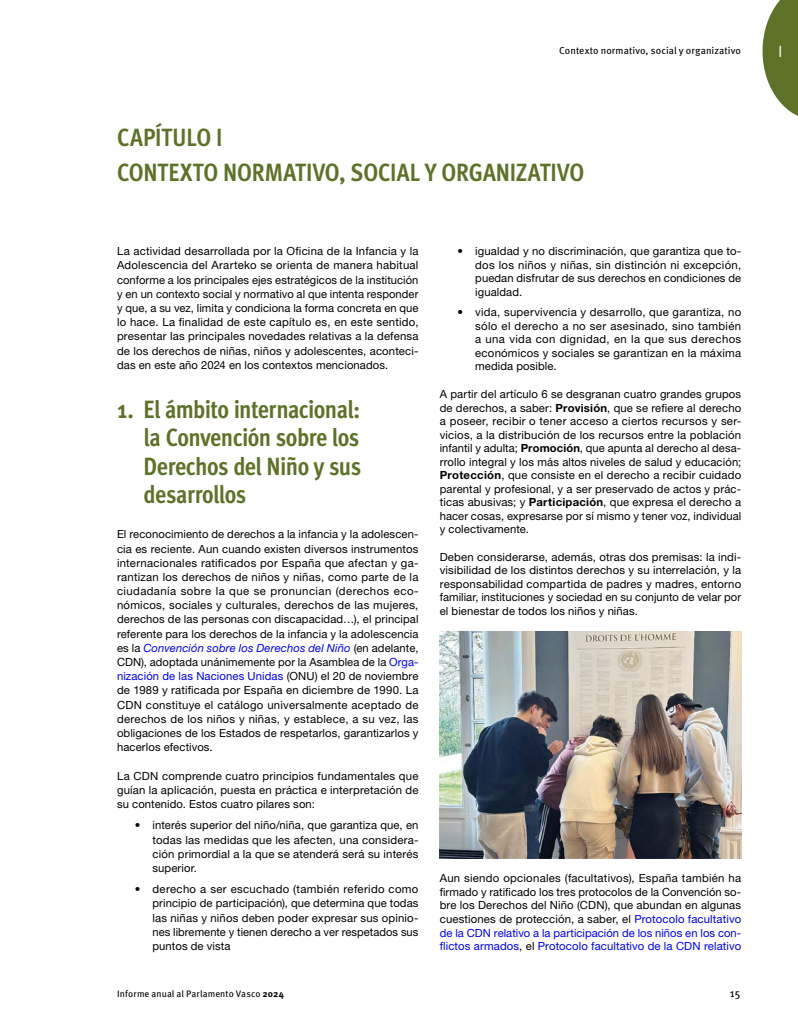
<style>
.page{position:relative;width:798px;height:1028px;background:#fff}
.page>*{position:absolute;margin:0;border:0;box-sizing:border-box;transform-origin:0 0}
.I_LAD___TAB{font:700 condensed 25px/28.2px "Meta Pro";letter-spacing:-.025em;color:#5d7227;text-align:justify}
.I_LAD{font:700 condensed 25px "Meta Pro";letter-spacing:-.005em;color:#5d7227}
.t1{font:condensed 16.25px "Meta Pro";color:#fff}
.TEXTO{font:11.25px/14.2px "Helvetica Neue LT Std";letter-spacing:.01em;color:#000;text-align:justify}
.t2{font:11.25px "Meta Pro";color:#000}
.t3{font:10px "Meta Pro";letter-spacing:.005em;color:#000}
.t4{font:9.38px "Meta Pro";letter-spacing:.01em;color:#000}
.s1{font-style:italic;color:#00f}
.s2{color:#00f}
.s3{font-weight:700}
</style>
<div class="page">
<svg style="left:762px;top:0;width:35px;height:116px"></svg>
<img style="left:439px;top:632px;width:302px;height:226px">
<p class="t3" style="left:559px;top:43px;width:183px">Contexto normativo, social y organizativo</p>
<h2 class="t1" style="left:778px;top:39px;width:5px">I</h2>
<p class="I_LAD" style="left:117px;top:119px;width:107px">CAPÍTULO I</p>
<p class="I_LAD" style="left:117px;top:153px;width:468px">CONTEXTO NORMATIVO, SOCIAL Y ORGANIZATIVO</p>
<p class="TEXTO" style="left:117px;top:244px;width:303px">La actividad desarrollada por la Oficina de la Infancia y la Adolescencia del Ararteko se orienta de manera habitual conforme a los principales ejes estratégicos de la institución y en un contexto social y normativo al que intenta responder y que, a su vez, limita y condiciona la forma concreta en que lo hace. La finalidad de este capítulo es, en este sentido, presentar las principales novedades relativas a la defensa de los derechos de niñas, niños y adolescentes, aconteci&shy;das en este año 2024 en los contextos mencionados.</p>
<p class="I_LAD___TAB" style="left:144px;top:394px;width:219px;text-indent:-27px">1. El ámbito internacional: la Convención sobre los Derechos del Niño y sus desarrollos</p>
<p class="TEXTO" style="left:117px;top:527px;width:303px">El reconocimiento de derechos a la infancia y la adolescen&shy;cia es reciente. Aun cuando existen diversos instrumentos internacionales ratificados por España que afectan y ga&shy;rantizan los derechos de niños y niñas, como parte de la ciudadanía sobre la que se pronuncian (derechos eco&shy;nómicos, sociales y culturales, derechos de las mujeres, derechos de las personas con discapacidad…), el principal referente para los derechos de la infancia y la adolescencia es la <span class="s1">Convención sobre los Derechos del Niño</span> (en adelante, CDN), adoptada unánimemente por la Asamblea de la <span class="s2">Orga&shy;nización de las Naciones Unidas</span> (ONU) el 20 de noviembre de 1989 y ratificada por España en diciembre de 1990. La CDN constituye el catálogo universalmente aceptado de derechos de los niños y niñas, y establece, a su vez, las obligaciones de los Estados de respetarlos, garantizarlos y hacerlos efectivos.</p>
<p class="TEXTO" style="left:117px;top:768px;width:303px">La CDN comprende cuatro principios fundamentales que guían la aplicación, puesta en práctica e interpretación de su contenido. Estos cuatro pilares son:</p>
<p class="TEXTO" style="left:152px;top:818px;width:267px;text-indent:-18px">• interés superior del niño/niña, que garantiza que, en todas las medidas que les afecten, una considera&shy;ción primordial a la que se atenderá será su interés superior.</p>
<p class="TEXTO" style="left:152px;top:882px;width:267px;text-indent:-18px">• derecho a ser escuchado (también referido como principio de participación), que determina que todas las niñas y niños deben poder expresar sus opinio&shy;nes libremente y tienen derecho a ver respetados sus puntos de vista</p>
<p class="TEXTO" style="left:475px;top:244px;width:267px;line-height:13.5px;text-indent:-18px">• igualdad y no discriminación, que garantiza que to&shy;dos los niños y niñas, sin distinción ni excepción, puedan disfrutar de sus derechos en condiciones de igualdad.</p>
<p class="TEXTO" style="left:475px;top:305px;width:267px;line-height:13.5px;text-indent:-18px">• vida, supervivencia y desarrollo, que garantiza, no sólo el derecho a no ser asesinado, sino también a una vida con dignidad, en la que sus derechos económicos y sociales se garantizan en la máxima medida posible.</p>
<p class="TEXTO" style="left:439px;top:387px;width:303px;line-height:13.5px">A partir del artículo 6 se desgranan cuatro grandes grupos de derechos, a saber: <span class="s3">Provisión</span>, que se refiere al derecho a poseer, recibir o tener acceso a ciertos recursos y ser&shy;vicios, a la distribución de los recursos entre la población infantil y adulta; <span class="s3">Promoción</span>, que apunta al derecho al desa&shy;rrollo integral y los más altos niveles de salud y educación; <span class="s3">Protección</span>, que consiste en el derecho a recibir cuidado parental y profesional, y a ser preservado de actos y prác&shy;ticas abusivas; y <span class="s3">Participación</span>, que expresa el derecho a hacer cosas, expresarse por sí mismo y tener voz, individual y colectivamente.</p>
<p class="TEXTO" style="left:439px;top:550px;width:303px;line-height:13.5px">Deben considerarse, además, otras dos premisas: la indi&shy;visibilidad de los distintos derechos y su interrelación, y la responsabilidad compartida de padres y madres, entorno familiar, instituciones y sociedad en su conjunto de velar por el bienestar de todos los niños y niñas.</p>
<p class="TEXTO" style="left:439px;top:871px;width:303px;line-height:13.5px">Aun siendo opcionales (facultativos), España también ha firmado y ratificado los tres protocolos de la Convención so&shy;bre los Derechos del Niño (CDN), que abundan en algunas cuestiones de protección, a saber, el <span class="s2">Protocolo facultativo de la CDN relativo a la participación de los niños en los con&shy;flictos armados</span>, el <span class="s2">Protocolo facultativo de la CDN relativo</span></p>
<p class="t4" style="left:117px;top:986px;width:168px">Informe anual al Parlamento Vasco <span class="s3">2024</span></p>
<p class="t2" style="left:729px;top:984px;width:12px">15</p>
</div>
